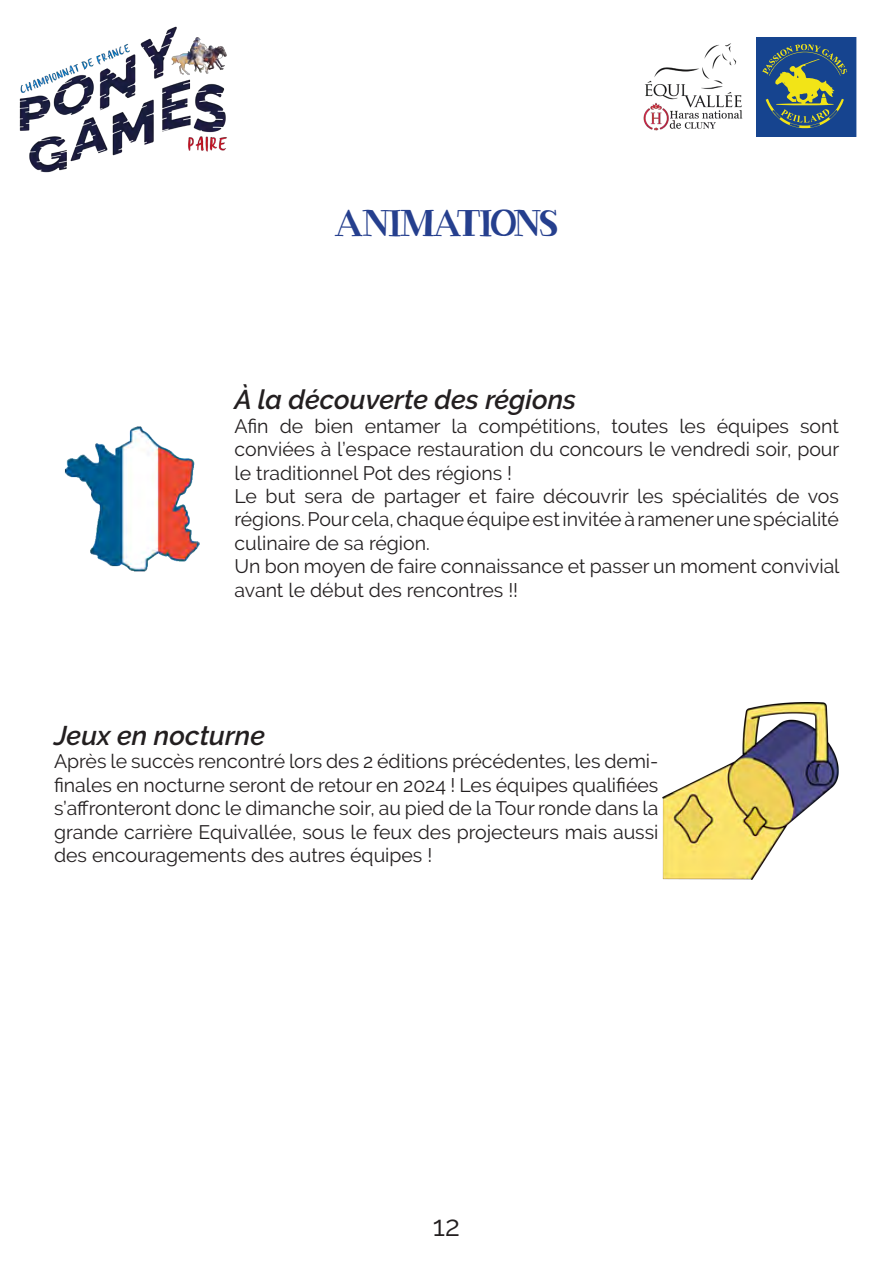
<style>
.page{position:relative;width:893px;height:1263px;background:#fff}
.page>*{position:absolute;margin:0;border:0;box-sizing:border-box;transform-origin:0 0}
.TITRE{font:39px "Citylines";color:#253f8e}
.t1{font:28.5px "Raleway";color:#231f20}
.t2{font:italic 600 27px "Raleway";color:#231f20}
.t3{font:19.5px/23.4px "Raleway";color:#231f20;text-align:justify}
</style>
<div class="page">
<img style="left:19px;top:26px;width:208px;height:146px">
<img style="left:643px;top:44px;width:100px;height:87px">
<svg style="left:756px;top:37px;width:100px;height:100px;background:#3c5f79"></svg>
<img style="left:64px;top:426px;width:136px;height:146px">
<img style="left:662px;top:702px;width:177px;height:177px">
<p class="TITRE" style="left:335px;top:208px;width:224px">ANIMATIONS</p>
<p class="t2" style="left:235px;top:384px;width:343px">À la découverte des régions</p>
<p class="t3" style="left:235px;top:414px;width:606px">Afin de bien entamer la compétitions, toutes les équipes sont conviées à l’espace restauration du concours le vendredi soir, pour le traditionnel Pot des régions !</p>
<p class="t3" style="left:235px;top:484px;width:606px">Le but sera de partager et faire découvrir les spécialités de vos régions. Pour cela, chaque équipe est invitée à ramener une spécialité culinaire de sa région.</p>
<p class="t3" style="left:235px;top:554px;width:607px">Un bon moyen de faire connaissance et passer un moment convivial avant le début des rencontres !!</p>
<p class="t2" style="left:54px;top:720px;width:213px">Jeux en nocturne</p>
<p class="t3" style="left:54px;top:750px;width:606px">Après le succès rencontré lors des 2 éditions précédentes, les demi&shy;finales en nocturne seront de retour en 2024 ! Les équipes qualifiées s’affronteront donc le dimanche soir, au pied de la Tour ronde dans la grande carrière Equivallée, sous le feux des projecteurs mais aussi des encouragements des autres équipes !</p>
<h2 class="t1" style="left:433px;top:1209px;width:29px">12</h2>
</div>
